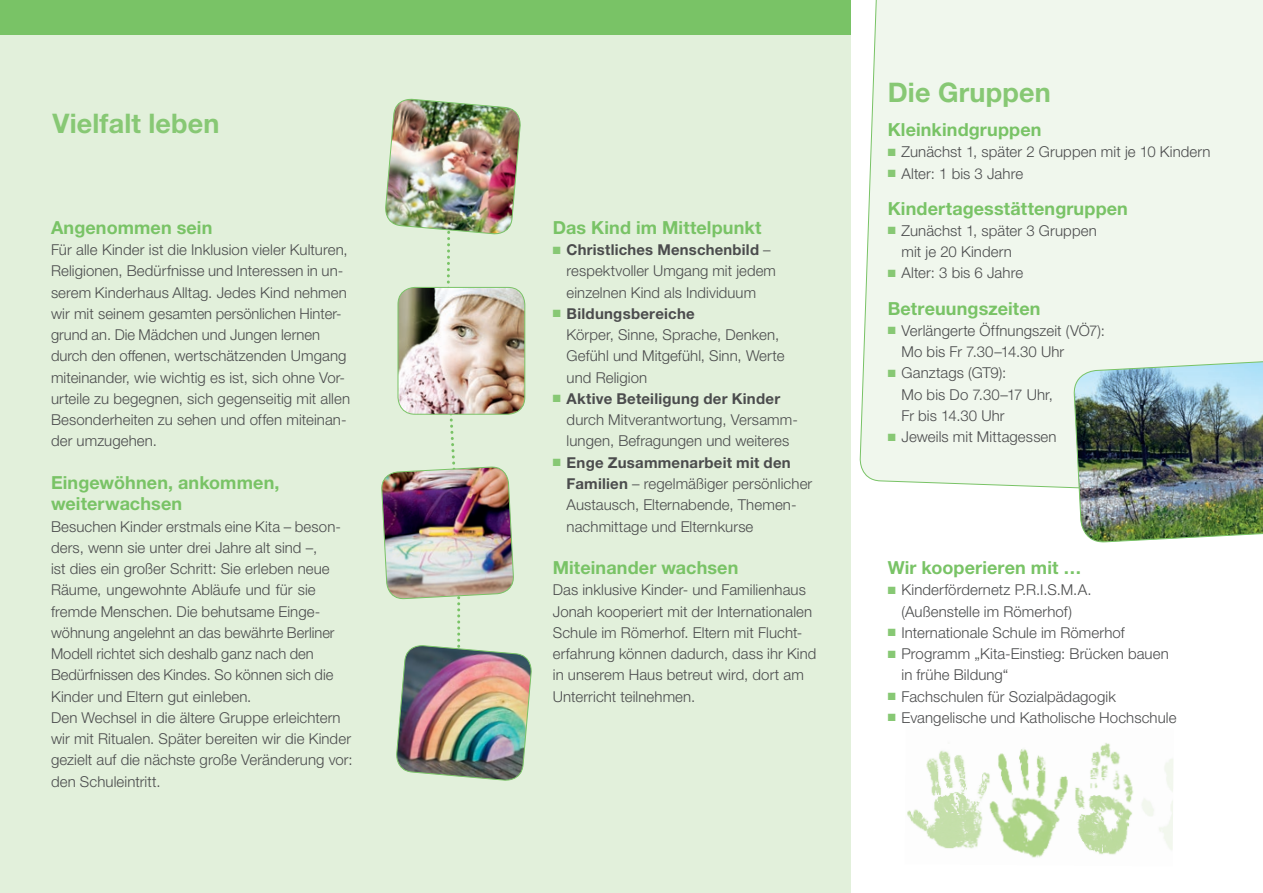
<style>
.page{position:relative;width:1263px;height:893px;background:#fff}
.page>*{position:absolute;margin:0;border:0;box-sizing:border-box;transform-origin:0 0}
.t1{font:700 27px "Helvetica Neue";letter-spacing:.005em;color:#87c874}
.t2{font:700 18px/21.3px "Helvetica Neue";letter-spacing:.005em;color:#79c366}
.t3{font:300 15px/21.3px "Helvetica Neue";letter-spacing:.005em;color:#4b4c4d}
.s1{color:#87c874}
.s2{font-weight:700}
</style>
<div class="page">
<img style="left:907px;top:743px;width:266px;height:115px">
<div style="left:0;top:0;width:850px;height:893px;background:#e2f0db"></div>
<div style="left:859px;top:0;width:404px;height:489px;background:#f0f7ed"></div>
<div style="left:0;top:0;width:850px;height:34px;background:#79c366"></div>
<img style="left:381px;top:98px;width:151px;height:683px">
<img style="left:1073px;top:344px;width:190px;height:199px">
<h1 class="t1" style="left:52px;top:107px;width:169px">Vielfalt leben</h1>
<p class="t2" style="left:51px;top:216px;width:163px">Angenommen sein</p>
<p class="t3" style="left:51px;top:239px;width:301px">Für alle Kinder ist die Inklusion vieler Kulturen, Religionen, Bedürfnisse und Interessen in un&shy;serem Kinderhaus Alltag. Jedes Kind nehmen wir mit seinem gesamten persönlichen Hinter&shy;grund an. Die Mädchen und Jungen lernen durch den offenen, wertschätzenden Umgang miteinander, wie wichtig es ist, sich ohne Vor&shy;urteile zu begegnen, sich gegenseitig mit allen Besonderheiten zu sehen und offen miteinan&shy;der umzugehen.</p>
<p class="t2" style="left:51px;top:472px;width:230px">Eingewöhnen, ankommen, weiterwachsen</p>
<p class="t3" style="left:51px;top:515px;width:303px">Besuchen Kinder erstmals eine Kita – beson&shy;ders, wenn sie unter drei Jahre alt sind –,<br>ist dies ein großer Schritt: Sie erleben neue Räume, ungewohnte Abläufe und für sie fremde Menschen. Die behutsame Einge&shy;wöhnung angelehnt an das bewährte Berliner Modell richtet sich deshalb ganz nach den Bedürfnissen des Kindes. So können sich die Kinder und Eltern gut einleben.<br>Den Wechsel in die ältere Gruppe erleichtern wir mit Ritualen. Später bereiten wir die Kinder gezielt auf die nächste große Veränderung vor: den Schuleintritt.</p>
<p class="t2" style="left:553px;top:216px;width:210px">Das Kind im Mittelpunkt</p>
<p class="t3" style="left:567px;top:239px;width:211px;text-indent:-14px"><span class="s1">■</span> <span class="s2">Christliches Menschenbild</span> – respektvoller Umgang mit jedem einzelnen Kind als Individuum</p>
<p class="t3" style="left:567px;top:303px;width:219px;text-indent:-14px"><span class="s1">■</span> <span class="s2">Bildungsbereiche<br></span>Körper, Sinne, Sprache, Denken,<br>Gefühl und Mitgefühl, Sinn, Werte und Religion</p>
<p class="t3" style="left:567px;top:388px;width:233px;text-indent:-14px"><span class="s1">■</span> <span class="s2">Aktive Beteiligung der Kinder </span>durch Mitverantwortung, Versamm&shy;lungen, Befragungen und weiteres</p>
<p class="t3" style="left:567px;top:451px;width:247px;text-indent:-14px"><span class="s1">■</span> <span class="s2">Enge Zusammenarbeit mit den Familien</span> – regelmäßiger persönlicher Austausch, Elternabende, Themen&shy;nachmittage und Elternkurse</p>
<p class="t2" style="left:553px;top:557px;width:187px">Miteinander wachsen</p>
<p class="t3" style="left:553px;top:579px;width:265px">Das inklusive Kinder- und Familienhaus Jonah kooperiert mit der Internationalen Schule im Römerhof. Eltern mit Flucht&shy;erfahrung können dadurch, dass ihr Kind in unserem Haus betreut wird, dort am Unterricht teilnehmen.</p>
<h1 class="t1" style="left:888px;top:76px;width:165px">Die Gruppen</h1>
<p class="t2" style="left:888px;top:119px;width:155px">Kleinkindgruppen</p>
<p class="t3" style="left:888px;top:141px;width:324px"><span class="s1">■</span> Zunächst 1, später 2 Gruppen mit je 10 Kindern</p>
<p class="t3" style="left:888px;top:162px;width:137px"><span class="s1">■</span> Alter: 1 bis 3 Jahre</p>
<p class="t2" style="left:888px;top:197px;width:242px">Kindertagesstättengruppen</p>
<p class="t3" style="left:901px;top:220px;width:197px;text-indent:-14px"><span class="s1">■</span> Zunächst 1, später 3 Gruppen mit je 20 Kindern</p>
<p class="t3" style="left:888px;top:262px;width:137px"><span class="s1">■</span> Alter: 3 bis 6 Jahre</p>
<p class="t2" style="left:888px;top:297px;width:154px">Betreuungszeiten</p>
<p class="t3" style="left:901px;top:320px;width:205px;text-indent:-14px"><span class="s1">■</span> Verlängerte Öffnungszeit (VÖ7):<br>Mo bis Fr 7.30–14.30 Uhr</p>
<p class="t3" style="left:901px;top:362px;width:153px;text-indent:-14px"><span class="s1">■</span> Ganztags (GT9):<br>Mo bis Do 7.30–17 Uhr,<br>Fr bis 14.30 Uhr</p>
<p class="t3" style="left:888px;top:426px;width:170px"><span class="s1">■</span> Jeweils mit Mittagessen</p>
<p class="t2" style="left:888px;top:557px;width:195px">Wir kooperieren mit …</p>
<p class="t3" style="left:888px;top:579px;width:205px;text-align:center"><span class="s1">■</span> Kinderfördernetz P.R.I.S.M.A. (Außenstelle im Römerhof)</p>
<p class="t3" style="left:888px;top:621px;width:238px"><span class="s1">■</span> Internationale Schule im Römerhof</p>
<p class="t3" style="left:901px;top:643px;width:269px;text-indent:-14px"><span class="s1">■</span> Programm „Kita-Einstieg: Brücken bauen in frühe Bildung“</p>
<p class="t3" style="left:888px;top:685px;width:230px"><span class="s1">■</span> Fachschulen für Sozialpädagogik</p>
<p class="t3" style="left:888px;top:707px;width:290px"><span class="s1">■</span> Evangelische und Katholische Hochschule</p>
</div>
